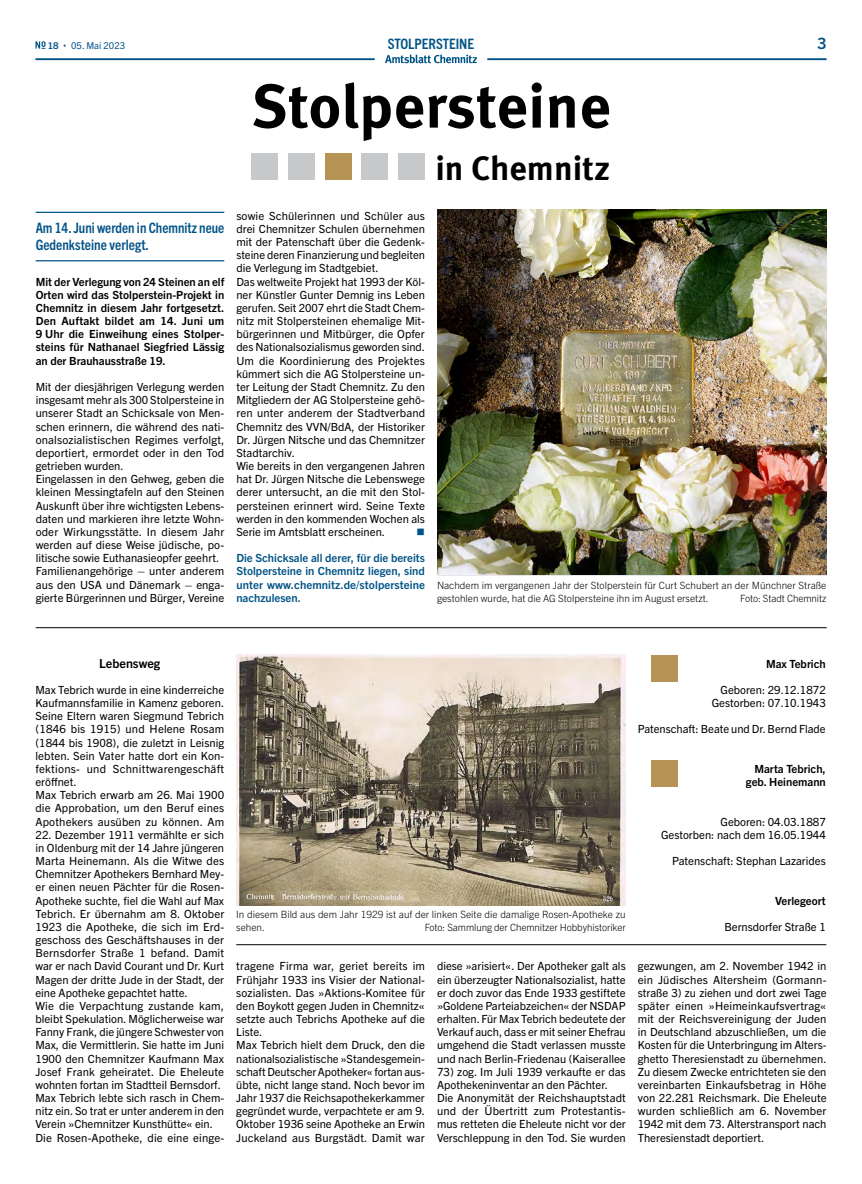
<style>
.page{position:relative;width:862px;height:1184px;background:#fff}
.page>*{position:absolute;margin:0;border:0;box-sizing:border-box;transform-origin:0 0}
.Überschrift_1_Ordnun{font:700 61.25px "Meta Pro";color:#000}
.Überschrift_2_Ordnun{font:700 33.75px "Meta Pro";color:#000}
.t1{font:700 15.62px "Trade Gothic Next LT Pro";color:#005386}
.Teaser_blau_mit_Absa{font:700 condensed 14.38px/17.2px "Trade Gothic Next LT Pro";color:#005386}
.Rubrikenbezeichnung{font:700 condensed 14.38px "Trade Gothic Next LT Pro";color:#005386}
.Zwischenüberschrift{font:700 12.5px "Trade Gothic Next LT Pro";color:#000}
.Fließtext{font:11.25px/13.1px "Trade Gothic Next LT Pro";color:#000;text-align:justify}
.Teasertext_fett{font:700 11.25px/13.1px "Trade Gothic Next LT Pro";letter-spacing:.005em;color:#000;text-align:justify}
.Hinweistext_Artikele{font:700 11.25px/13.1px "Trade Gothic Next LT Pro";letter-spacing:.005em;color:#005386;text-align:justify}
.Fließtext-2{font:700 11.25px "Trade Gothic Next LT Pro";color:#000}
.Fließtext-3{font:11.25px "Wingdings";color:#005386}
.Bildunterschrift{font:300 10px/13.1px "Trade Gothic Next LT Pro";color:#000}
.t2{font:9.38px "Trade Gothic Next LT Pro";color:#005386}
.t3{font:700 9.38px "Trade Gothic Next LT Pro";color:#005386}
</style>
<div class="page">
<svg style="left:35px;top:41px;width:10px;height:8px"></svg>
<hr style="left:35px;top:58px;width:339px;height:2px;background:#005386">
<hr style="left:487px;top:58px;width:339px;height:2px;background:#005386">
<svg style="left:385px;top:55px;width:92px;height:8px"></svg>
<div style="left:324px;top:153px;width:27px;height:27px;background:#b49354"></div>
<div style="left:288px;top:153px;width:26px;height:27px;background:#c6c8ca"></div>
<div style="left:398px;top:153px;width:26px;height:27px;background:#c6c8ca"></div>
<div style="left:361px;top:153px;width:27px;height:27px;background:#c6c8ca"></div>
<div style="left:251px;top:153px;width:26px;height:27px;background:#c6c8ca"></div>
<img style="left:236px;top:655px;width:389px;height:250px">
<div style="left:651px;top:760px;width:26px;height:26px;background:#b49354"></div>
<div style="left:651px;top:655px;width:26px;height:26px;background:#b49354"></div>
<hr style="left:236px;top:944px;width:589px;height:1px;background:#000">
<hr style="left:36px;top:212px;width:188px;height:1px;background:#005386">
<hr style="left:36px;top:260px;width:188px;height:1px;background:#005386">
<img style="left:437px;top:210px;width:389px;height:365px">
<hr style="left:36px;top:627px;width:790px;height:1px;background:#000">
<p class="t3" style="left:48px;top:39px;width:12px">18</p>
<p class="t2" style="left:71px;top:39px;width:55px">05. Mai 2023</p>
<p class="Rubrikenbezeichnung" style="left:387px;top:34px;width:88px">STOLPERSTEINE</p>
<h3 class="t1" style="left:817px;top:32px;width:10px">3</h3>
<p class="Überschrift_1_Ordnun" style="left:251px;top:58px;width:361px">Stolpersteine</p>
<p class="Überschrift_2_Ordnun" style="left:435px;top:142px;width:176px">in Chemnitz</p>
<p class="Teaser_blau_mit_Absa" style="left:36px;top:218px;width:190px">Am 14. Juni werden in Chemnitz neue<br>Gedenksteine verlegt.</p>
<p class="Teasertext_fett" style="left:36px;top:274px;width:190px">Mit der Verlegung von 24 Steinen an elf Orten wird das Stolperstein-Projekt in Chemnitz in diesem Jahr fortgesetzt.<br>Den Auftakt bildet am 14. Juni um 9 Uhr die Einweihung eines Stolper&shy;steins für Nathanael Siegfried Lässig an der Brauhausstraße 19.</p>
<p class="Fließtext" style="left:36px;top:379px;width:190px">Mit der diesjährigen Verlegung werden insgesamt mehr als 300 Stolpersteine in unserer Stadt an Schicksale von Men&shy;schen erinnern, die während des nati&shy;onalsozialistischen Regimes verfolgt, deportiert, ermordet oder in den Tod getrieben wurden.</p>
<p class="Fließtext" style="left:36px;top:472px;width:190px">Eingelassen in den Gehweg, geben die kleinen Messingtafeln auf den Steinen Auskunft über ihre wichtigsten Lebens&shy;daten und markieren ihre letzte Wohn&shy;oder Wirkungsstätte. In diesem Jahr werden auf diese Weise jüdische, po&shy;litische sowie Euthanasieopfer geehrt.</p>
<p class="Fließtext" style="left:36px;top:564px;width:190px">Familienangehörige – unter anderem aus den USA und Dänemark – enga&shy;gierte Bürgerinnen und Bürger, Vereine</p>
<p class="Fließtext" style="left:236px;top:208px;width:190px">sowie Schülerinnen und Schüler aus drei Chemnitzer Schulen übernehmen mit der Patenschaft über die Gedenk&shy;steine deren Finanzierung und begleiten die Verlegung im Stadtgebiet.</p>
<p class="Fließtext" style="left:236px;top:274px;width:190px">Das weltweite Projekt hat 1993 der Köl&shy;ner Künstler Gunter Demnig ins Leben gerufen. Seit 2007 ehrt die Stadt Chem&shy;nitz mit Stolpersteinen ehemalige Mit&shy;bürgerinnen und Mitbürger, die Opfer des Nationalsozialismus geworden sind.<br>Um die Koordinierung des Projektes kümmert sich die AG Stolpersteine un&shy;ter Leitung der Stadt Chemnitz. Zu den Mitgliedern der AG Stolpersteine gehö&shy;ren unter anderem der Stadtverband Chemnitz des VVN/BdA, der Historiker Dr. Jürgen Nitsche und das Chemnitzer Stadtarchiv.</p>
<p class="Fließtext" style="left:236px;top:458px;width:190px">Wie bereits in den vergangenen Jahren hat Dr. Jürgen Nitsche die Lebenswege derer untersucht, an die mit den Stol&shy;persteinen erinnert wird. Seine Texte werden in den kommenden Wochen als Serie im Amtsblatt erscheinen.</p>
<p class="Fließtext-3" style="left:416px;top:525px;width:10px">■</p>
<p class="Hinweistext_Artikele" style="left:236px;top:551px;width:190px">Die Schicksale all derer, für die bereits Stolpersteine in Chemnitz liegen, sind unter www.chemnitz.de/stolpersteine nachzulesen.</p>
<p class="Bildunterschrift" style="left:437px;top:577px;width:391px">Nachdem im vergangenen Jahr der Stolperstein für Curt Schubert an der Münchner Straße gestohlen wurde, hat die AG Stolpersteine ihn im August ersetzt.</p>
<p class="Bildunterschrift" style="left:739px;top:591px;width:88px">Foto: Stadt Chemnitz</p>
<p class="Zwischenüberschrift" style="left:99px;top:654px;width:63px">Lebensweg</p>
<p class="Fließtext" style="left:35px;top:682px;width:190px">Max Tebrich wurde in eine kinderreiche Kaufmannsfamilie in Kamenz geboren.<br>Seine Eltern waren Siegmund Tebrich (1846 bis 1915) und Helene Rosam (1844 bis 1908), die zuletzt in Leisnig lebten. Sein Vater hatte dort ein Kon&shy;fektions- und Schnittwarengeschäft eröffnet.</p>
<p class="Fließtext" style="left:35px;top:787px;width:190px">Max Tebrich erwarb am 26. Mai 1900 die Approbation, um den Beruf eines Apothekers ausüben zu können. Am</p>
<p class="Fließtext" style="left:35px;top:827px;width:190px">22. Dezember 1911 vermählte er sich in Oldenburg mit der 14 Jahre jüngeren Marta Heinemann. Als die Witwe des Chemnitzer Apothekers Bernhard Mey&shy;er einen neuen Pächter für die Rosen-Apotheke suchte, fiel die Wahl auf Max Tebrich. Er übernahm am 8. Oktober 1923 die Apotheke, die sich im Erd&shy;geschoss des Geschäftshauses in der Bernsdorfer Straße 1 befand. Damit war er nach David Courant und Dr. Kurt Magen der dritte Jude in der Stadt, der eine Apotheke gepachtet hatte.</p>
<p class="Fließtext" style="left:35px;top:998px;width:190px">Wie die Verpachtung zustande kam, bleibt Spekulation. Möglicherweise war Fanny Frank, die jüngere Schwester von Max, die Vermittlerin. Sie hatte im Juni 1900 den Chemnitzer Kaufmann Max Josef Frank geheiratet. Die Eheleute wohnten fortan im Stadtteil Bernsdorf.</p>
<p class="Fließtext" style="left:35px;top:1090px;width:190px">Max Tebrich lebte sich rasch in Chem&shy;nitz ein. So trat er unter anderem in den Verein »Chemnitzer Kunsthütte« ein.</p>
<p class="Fließtext" style="left:35px;top:1130px;width:190px">Die Rosen-Apotheke, die eine einge-</p>
<p class="Bildunterschrift" style="left:236px;top:906px;width:391px">In diesem Bild aus dem Jahr 1929 ist auf der linken Seite die damalige Rosen-Apotheke zu sehen.</p>
<p class="Bildunterschrift" style="left:424px;top:920px;width:202px">Foto: Sammlung der Chemnitzer Hobbyhistoriker</p>
<p class="Fließtext" style="left:236px;top:959px;width:190px">tragene Firma war, geriet bereits im Frühjahr 1933 ins Visier der National&shy;sozialisten. Das »Aktions-Komitee für den Boykott gegen Juden in Chemnitz« setzte auch Tebrichs Apotheke auf die Liste.</p>
<p class="Fließtext" style="left:236px;top:1038px;width:190px">Max Tebrich hielt dem Druck, den die nationalsozialistische »Standesgemein&shy;schaft Deutscher Apotheker« fortan aus&shy;übte, nicht lange stand. Noch bevor im Jahr 1937 die Reichsapothekerkammer gegründet wurde, verpachtete er am 9.<br>Oktober 1936 seine Apotheke an Erwin Juckeland aus Burgstädt. Damit war</p>
<p class="Fließtext" style="left:437px;top:959px;width:190px">diese »arisiert«. Der Apotheker galt als ein überzeugter Nationalsozialist, hatte er doch zuvor das Ende 1933 gestiftete »Goldene Parteiabzeichen« der NSDAP erhalten. Für Max Tebrich bedeutete der Verkauf auch, dass er mit seiner Ehefrau umgehend die Stadt verlassen musste und nach Berlin-Friedenau (Kaiserallee</p>
<p class="Fließtext" style="left:437px;top:1064px;width:190px">73) zog. Im Juli 1939 verkaufte er das<br>Apothekeninventar an den Pächter.</p>
<p class="Fließtext" style="left:437px;top:1090px;width:190px">Die Anonymität der Reichshauptstadt und der Übertritt zum Protestantis&shy;mus retteten die Eheleute nicht vor der Verschleppung in den Tod. Sie wurden</p>
<p class="Fließtext-2" style="left:765px;top:655px;width:61px">Max Tebrich</p>
<p class="Fließtext" style="left:720px;top:682px;width:107px">Geboren: 29.12.1872</p>
<p class="Fließtext" style="left:711px;top:695px;width:115px">Gestorben: 07.10.1943</p>
<p class="Fließtext" style="left:637px;top:722px;width:189px">Patenschaft: Beate und Dr. Bernd Flade</p>
<p class="Fließtext-2" style="left:754px;top:761px;width:73px">Marta Tebrich,</p>
<p class="Fließtext-2" style="left:745px;top:774px;width:81px">geb. Heinemann</p>
<p class="Fließtext" style="left:720px;top:814px;width:107px">Geboren: 04.03.1887</p>
<p class="Fließtext" style="left:660px;top:827px;width:166px">Gestorben: nach dem 16.05.1944</p>
<p class="Fließtext" style="left:671px;top:853px;width:155px">Patenschaft: Stephan Lazarides</p>
<p class="Fließtext-2" style="left:774px;top:892px;width:52px">Verlegeort</p>
<p class="Fließtext" style="left:724px;top:919px;width:103px">Bernsdorfer Straße 1</p>
<p class="Fließtext" style="left:637px;top:959px;width:190px">gezwungen, am 2. November 1942 in ein Jüdisches Altersheim (Gormann&shy;straße 3) zu ziehen und dort zwei Tage später einen »Heimeinkaufsvertrag« mit der Reichsvereinigung der Juden in Deutschland abzuschließen, um die Kosten für die Unterbringung im Alters&shy;ghetto Theresienstadt zu übernehmen.<br>Zu diesem Zwecke entrichteten sie den vereinbarten Einkaufsbetrag in Höhe von 22.281 Reichsmark. Die Eheleute wurden schließlich am 6. November 1942 mit dem 73. Alterstransport nach Theresienstadt deportiert.</p>
</div>
